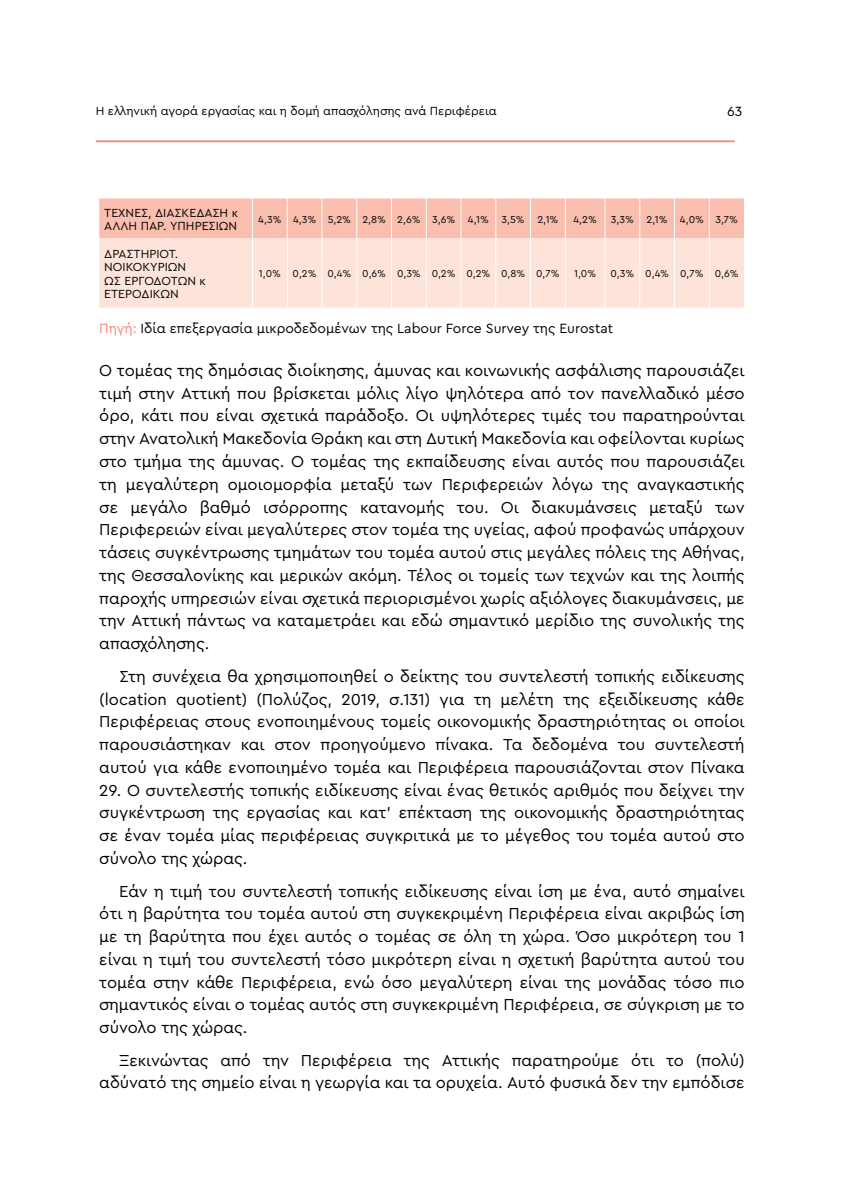
<style>
.page{position:relative;width:844px;height:1191px;background:#fff}
.page>*{position:absolute;margin:0;border:0;box-sizing:border-box;transform-origin:0 0}
.keimeno{font:16.62px/22.8px "Cera Pro";color:#000;text-align:justify}
.Keimeno_a_paragraph{font:16.62px/22.8px "Cera Pro";color:#000;text-align:justify}
.Keimeno_a_paragraph-2{font:14px "Cera Pro";color:#000}
.t1{font:12.25px/13.3px "Cera Pro";color:#000}
.t2{font:10.5px "Cera Pro";color:#000}
.s1{color:#f58473}
</style>
<div class="page">
<hr style="left:96px;top:140px;width:638px;height:2px;background:#f58473">
<div style="left:99px;top:198px;width:644px;height:40px;background:#fabeaf"></div>
<div style="left:99px;top:238px;width:644px;height:70px;background:#fde3da"></div>
<hr style="left:252px;top:198px;width:1px;height:40px;background:#fff">
<hr style="left:287px;top:198px;width:1px;height:40px;background:#fff">
<hr style="left:321px;top:198px;width:1px;height:40px;background:#fff">
<hr style="left:356px;top:198px;width:1px;height:40px;background:#fff">
<hr style="left:391px;top:198px;width:1px;height:40px;background:#fff">
<hr style="left:426px;top:198px;width:1px;height:40px;background:#fff">
<hr style="left:460px;top:198px;width:1px;height:40px;background:#fff">
<hr style="left:495px;top:198px;width:1px;height:40px;background:#fff">
<hr style="left:530px;top:198px;width:1px;height:40px;background:#fff">
<hr style="left:564px;top:198px;width:1px;height:40px;background:#fff">
<hr style="left:604px;top:198px;width:1px;height:40px;background:#fff">
<hr style="left:639px;top:198px;width:1px;height:40px;background:#fff">
<hr style="left:674px;top:198px;width:1px;height:40px;background:#fff">
<hr style="left:708px;top:198px;width:1px;height:40px;background:#fff">
<hr style="left:252px;top:238px;width:1px;height:70px;background:#fff">
<hr style="left:287px;top:238px;width:1px;height:70px;background:#fff">
<hr style="left:321px;top:238px;width:1px;height:70px;background:#fff">
<hr style="left:356px;top:238px;width:1px;height:70px;background:#fff">
<hr style="left:391px;top:238px;width:1px;height:70px;background:#fff">
<hr style="left:426px;top:238px;width:1px;height:70px;background:#fff">
<hr style="left:460px;top:238px;width:1px;height:70px;background:#fff">
<hr style="left:495px;top:238px;width:1px;height:70px;background:#fff">
<hr style="left:530px;top:238px;width:1px;height:70px;background:#fff">
<hr style="left:564px;top:238px;width:1px;height:70px;background:#fff">
<hr style="left:604px;top:238px;width:1px;height:70px;background:#fff">
<hr style="left:639px;top:238px;width:1px;height:70px;background:#fff">
<hr style="left:674px;top:238px;width:1px;height:70px;background:#fff">
<hr style="left:708px;top:238px;width:1px;height:70px;background:#fff">
<p class="t1" style="left:96px;top:103px;width:402px">Η ελληνική αγορά εργασίας και η δομή απασχόλησης ανά Περιφέρεια</p>
<p class="Keimeno_a_paragraph-2" style="left:727px;top:102px;width:17px">63</p>
<p class="t1" style="left:104px;top:205px;width:135px">ΤΕΧΝΕΣ, ΔΙΑΣΚΕΔΑΣΗ κ<br>ΑΛΛΗ ΠΑΡ. ΥΠΗΡΕΣΙΩΝ</p>
<p class="t2" style="left:258px;top:212px;width:25px">4,3%</p>
<p class="t2" style="left:293px;top:212px;width:25px">4,3%</p>
<p class="t2" style="left:327px;top:212px;width:25px">5,2%</p>
<p class="t2" style="left:362px;top:212px;width:25px">2,8%</p>
<p class="t2" style="left:397px;top:212px;width:25px">2,6%</p>
<p class="t2" style="left:432px;top:212px;width:25px">3,6%</p>
<p class="t2" style="left:467px;top:212px;width:23px">4,1%</p>
<p class="t2" style="left:501px;top:212px;width:25px">3,5%</p>
<p class="t2" style="left:537px;top:212px;width:23px">2,1%</p>
<p class="t2" style="left:573px;top:212px;width:25px">4,2%</p>
<p class="t2" style="left:610px;top:212px;width:24px">3,3%</p>
<p class="t2" style="left:646px;top:212px;width:23px">2,1%</p>
<p class="t2" style="left:679px;top:212px;width:26px">4,0%</p>
<p class="t2" style="left:715px;top:212px;width:24px">3,7%</p>
<p class="t1" style="left:104px;top:247px;width:103px">ΔΡΑΣΤΗΡΙΟΤ.<br>ΝΟΙΚΟΚΥΡΙΩΝ<br>ΩΣ ΕΡΓΟΔΟΤΩΝ κ<br>ΕΤΕΡΟΔΙΚΩΝ</p>
<p class="t2" style="left:259px;top:267px;width:24px">1,0%</p>
<p class="t2" style="left:292px;top:267px;width:26px">0,2%</p>
<p class="t2" style="left:327px;top:267px;width:25px">0,4%</p>
<p class="t2" style="left:362px;top:267px;width:25px">0,6%</p>
<p class="t2" style="left:397px;top:267px;width:25px">0,3%</p>
<p class="t2" style="left:431px;top:267px;width:26px">0,2%</p>
<p class="t2" style="left:466px;top:267px;width:26px">0,2%</p>
<p class="t2" style="left:501px;top:267px;width:26px">0,8%</p>
<p class="t2" style="left:536px;top:267px;width:25px">0,7%</p>
<p class="t2" style="left:574px;top:267px;width:24px">1,0%</p>
<p class="t2" style="left:610px;top:267px;width:25px">0,3%</p>
<p class="t2" style="left:645px;top:267px;width:25px">0,4%</p>
<p class="t2" style="left:680px;top:267px;width:25px">0,7%</p>
<p class="t2" style="left:714px;top:267px;width:25px">0,6%</p>
<p class="Keimeno_a_paragraph-2" style="left:99px;top:319px;width:515px"><span class="s1">Πηγή:</span> Ιδία επεξεργασία μικροδεδομένων της Labour Force Survey της Eurostat</p>
<p class="Keimeno_a_paragraph" style="left:99px;top:358px;width:646px">Ο τομέας της δημόσιας διοίκησης, άμυνας και κοινωνικής ασφάλισης παρουσιάζει τιμή στην Αττική που βρίσκεται μόλις λίγο ψηλότερα από τον πανελλαδικό μέσο όρο, κάτι που είναι σχετικά παράδοξο. Οι υψηλότερες τιμές του παρατηρούνται στην Ανατολική Μακεδονία Θράκη και στη Δυτική Μακεδονία και οφείλονται κυρίως στο τμήμα της άμυνας. Ο τομέας της εκπαίδευσης είναι αυτός που παρουσιάζει τη μεγαλύτερη ομοιομορφία μεταξύ των Περιφερειών λόγω της αναγκαστικής σε μεγάλο βαθμό ισόρροπης κατανομής του. Οι διακυμάνσεις μεταξύ των Περιφερειών είναι μεγαλύτερες στον τομέα της υγείας, αφού προφανώς υπάρχουν τάσεις συγκέντρωσης τμημάτων του τομέα αυτού στις μεγάλες πόλεις της Αθήνας, της Θεσσαλονίκης και μερικών ακόμη. Τέλος οι τομείς των τεχνών και της λοιπής παροχής υπηρεσιών είναι σχετικά περιορισμένοι χωρίς αξιόλογες διακυμάνσεις, με την Αττική πάντως να καταμετράει και εδώ σημαντικό μερίδιο της συνολικής της απασχόλησης.</p>
<p class="keimeno" style="left:99px;top:664px;width:646px;text-indent:20px">Στη συνέχεια θα χρησιμοποιηθεί ο δείκτης του συντελεστή τοπικής ειδίκευσης (location quotient) (Πολύζος, 2019, σ.131) για τη μελέτη της εξειδίκευσης κάθε Περιφέρειας στους ενοποιημένους τομείς οικονομικής δραστηριότητας οι οποίοι παρουσιάστηκαν και στον προηγούμενο πίνακα. Τα δεδομένα του συντελεστή αυτού για κάθε ενοποιημένο τομέα και Περιφέρεια παρουσιάζονται στον Πίνακα</p>
<p class="keimeno" style="left:99px;top:778px;width:646px">29. Ο συντελεστής τοπικής ειδίκευσης είναι ένας θετικός αριθμός που δείχνει την συγκέντρωση της εργασίας και κατ’ επέκταση της οικονομικής δραστηριότητας σε έναν τομέα μίας περιφέρειας συγκριτικά με το μέγεθος του τομέα αυτού στο σύνολο της χώρας.</p>
<p class="keimeno" style="left:99px;top:878px;width:646px;text-indent:20px">Εάν η τιμή του συντελεστή τοπικής ειδίκευσης είναι ίση με ένα, αυτό σημαίνει ότι η βαρύτητα του τομέα αυτού στη συγκεκριμένη Περιφέρεια είναι ακριβώς ίση με τη βαρύτητα που έχει αυτός ο τομέας σε όλη τη χώρα. Όσο μικρότερη του 1 είναι η τιμή του συντελεστή τόσο μικρότερη είναι η σχετική βαρύτητα αυτού του τομέα στην κάθε Περιφέρεια, ενώ όσο μεγαλύτερη είναι της μονάδας τόσο πιο σημαντικός είναι ο τομέας αυτός στη συγκεκριμένη Περιφέρεια, σε σύγκριση με το σύνολο της χώρας.</p>
<p class="keimeno" style="left:99px;top:1048px;width:646px;text-align:right">Ξεκινώντας από την Περιφέρεια της Αττικής παρατηρούμε ότι το (πολύ) αδύνατό της σημείο είναι η γεωργία και τα ορυχεία. Αυτό φυσικά δεν την εμπόδισε</p>
</div>
